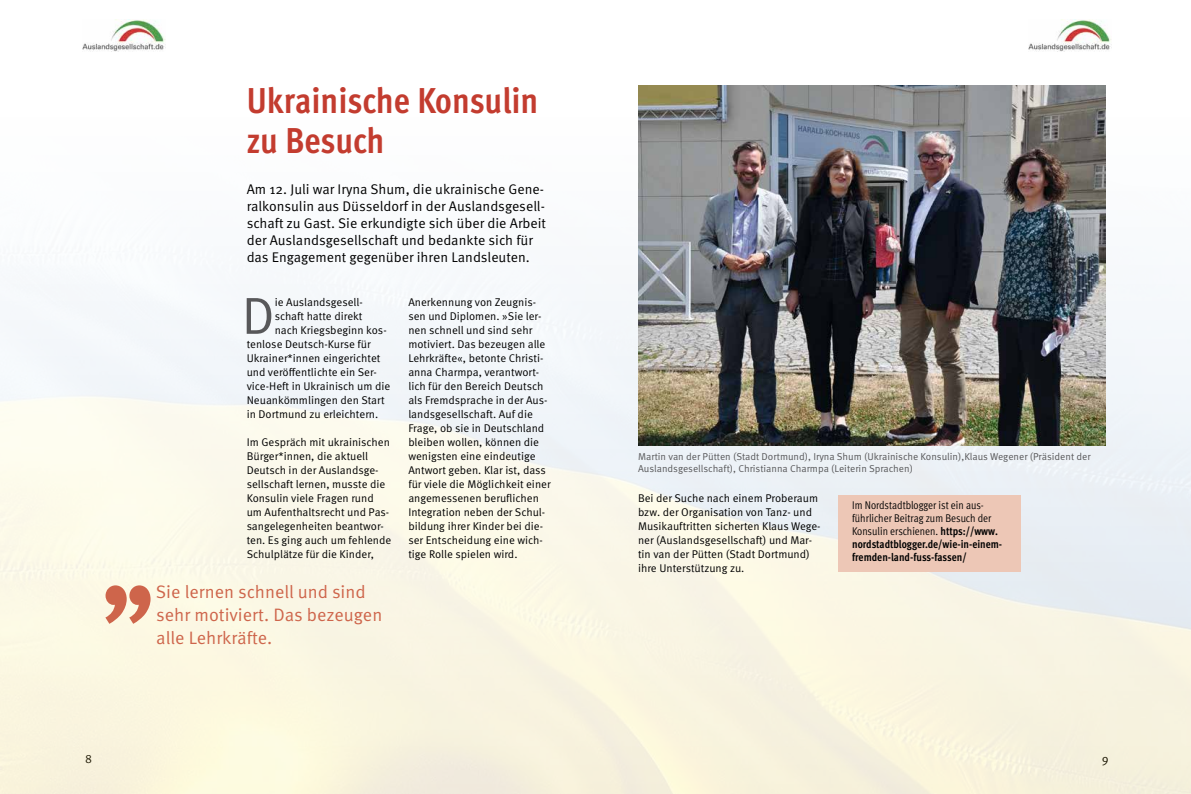
<style>
.page{position:relative;width:1191px;height:794px;background:#fff}
.page>*{position:absolute;margin:0;border:0;box-sizing:border-box;transform-origin:0 0}
.t1{font:52px "Meta Pro";color:#58585a}
.t2{font:36px/40px "Meta Cond Bold LF";color:#c33c2f}
.t3{font:18px/23px "Meta Pro";color:#ce654b}
.t4{font:14px/17px "Meta Pro";color:#000}
.t5{font:12px "Meta Pro";color:#000}
.t6{font:11.2px/14px "Meta Pro";color:#000}
.t7{font:11.2px/13px "Meta Cond Normal LF";color:#000}
.t8{font:11.2px/13px "Meta Cond Bold LF";color:#000}
.t9{font:10px/12px "Meta Pro";color:#58585a}
.s1{font-family:"Meta Cond Bold LF"}
</style>
<div class="page">
<img style="left:82px;top:20px;width:83px;height:32px">
<img style="left:1028px;top:20px;width:83px;height:32px">
<img style="left:638px;top:85px;width:468px;height:361px">
<svg style="left:105px;top:585px;width:46px;height:39px;background:#e1a28b"></svg>
<div style="left:838px;top:495px;width:182px;height:76px;background:#edc7b6"></div>
<h2 class="t2" style="left:247px;top:83px;width:293px">Ukrainische Konsulin zu Besuch</h2>
<p class="t4" style="left:247px;top:181px;width:301px">Am 12. Juli war Iryna Shum, die ukrainische Gene&shy;ralkonsulin aus Düsseldorf in der Auslandsgesell&shy;schaft zu Gast. Sie erkundigte sich über die Arbeit der Auslandsgesellschaft und bedankte sich für das Engagement gegenüber ihren Landsleuten.</p>
<h1 class="t1" style="left:242px;top:290px;width:34px">D</h1>
<p class="t6" style="left:275px;top:295px;width:90px">ie Auslandsgesell-</p>
<p class="t6" style="left:275px;top:309px;width:89px">schaft hatte direkt</p>
<p class="t6" style="left:275px;top:323px;width:113px">nach Kriegsbeginn kos-</p>
<p class="t6" style="left:247px;top:337px;width:125px">tenlose Deutsch-Kurse für</p>
<p class="t6" style="left:247px;top:351px;width:135px">Ukrainer*innen eingerichtet</p>
<p class="t6" style="left:247px;top:365px;width:132px">und veröffentlichte ein Ser-</p>
<p class="t6" style="left:247px;top:379px;width:145px">vice-Heft in Ukrainisch um die</p>
<p class="t6" style="left:247px;top:393px;width:139px">Neuankömmlingen den Start</p>
<p class="t6" style="left:247px;top:407px;width:133px">in Dortmund zu erleichtern.</p>
<p class="t6" style="left:247px;top:435px;width:146px">Im Gespräch mit ukrainischen<br>Bürger*innen, die aktuell<br>Deutsch in der Auslandsge&shy;sellschaft lernen, musste die<br>Konsulin viele Fragen rund um Aufenthaltsrecht und Pas&shy;sangelegenheiten beantwor&shy;ten. Es ging auch um fehlende<br>Schulplätze für die Kinder,</p>
<h3 class="t3" style="left:156px;top:580px;width:228px">Sie lernen schnell und sind sehr motiviert. Das bezeugen alle Lehrkräfte.</h3>
<p class="t6" style="left:408px;top:295px;width:144px">Anerkennung von Zeugnis&shy;sen und Diplomen. »Sie ler&shy;nen schnell und sind sehr motiviert. Das bezeugen alle<br>Lehrkräfte«, betonte Christi&shy;anna Charmpa, verantwort&shy;lich für den Bereich Deutsch als Fremdsprache in der Aus&shy;landsgesellschaft. Auf die<br>Frage, ob sie in Deutschland bleiben wollen, können die wenigsten eine eindeutige<br>Antwort geben. Klar ist, dass für viele die Möglichkeit einer angemessenen beruflichen<br>Integration neben der Schul&shy;bildung ihrer Kinder bei die&shy;ser Entscheidung eine wich&shy;tige Rolle spielen wird.</p>
<p class="t9" style="left:638px;top:451px;width:454px">Martin van der Pütten (Stadt Dortmund), Iryna Shum (Ukrainische Konsulin),Klaus Wegener (Präsident der<br>Auslandsgesellschaft), Christianna Charmpa (Leiterin Sprachen)</p>
<p class="t6" style="left:638px;top:491px;width:184px">Bei der Suche nach einem Proberaum bzw. der Organisation von Tanz- und Musikauftritten sicherten Klaus Wege&shy;ner (Auslandsgesellschaft) und Mar&shy;tin van der Pütten (Stadt Dortmund) ihre Unterstützung zu.</p>
<p class="t7" style="left:852px;top:499px;width:147px">Im Nordstadtblogger ist ein aus&shy;führlicher Beitrag zum Besuch der<br>Konsulin erschienen. <span class="s1">https://www.</span></p>
<p class="t8" style="left:852px;top:539px;width:152px">nordstadtblogger.de/wie-in-einem&shy;fremden-land-fuss-fassen/</p>
<p class="t5" style="left:85px;top:752px;width:8px">8</p>
<p class="t5" style="left:1101px;top:752px;width:8px">9</p>
</div>
